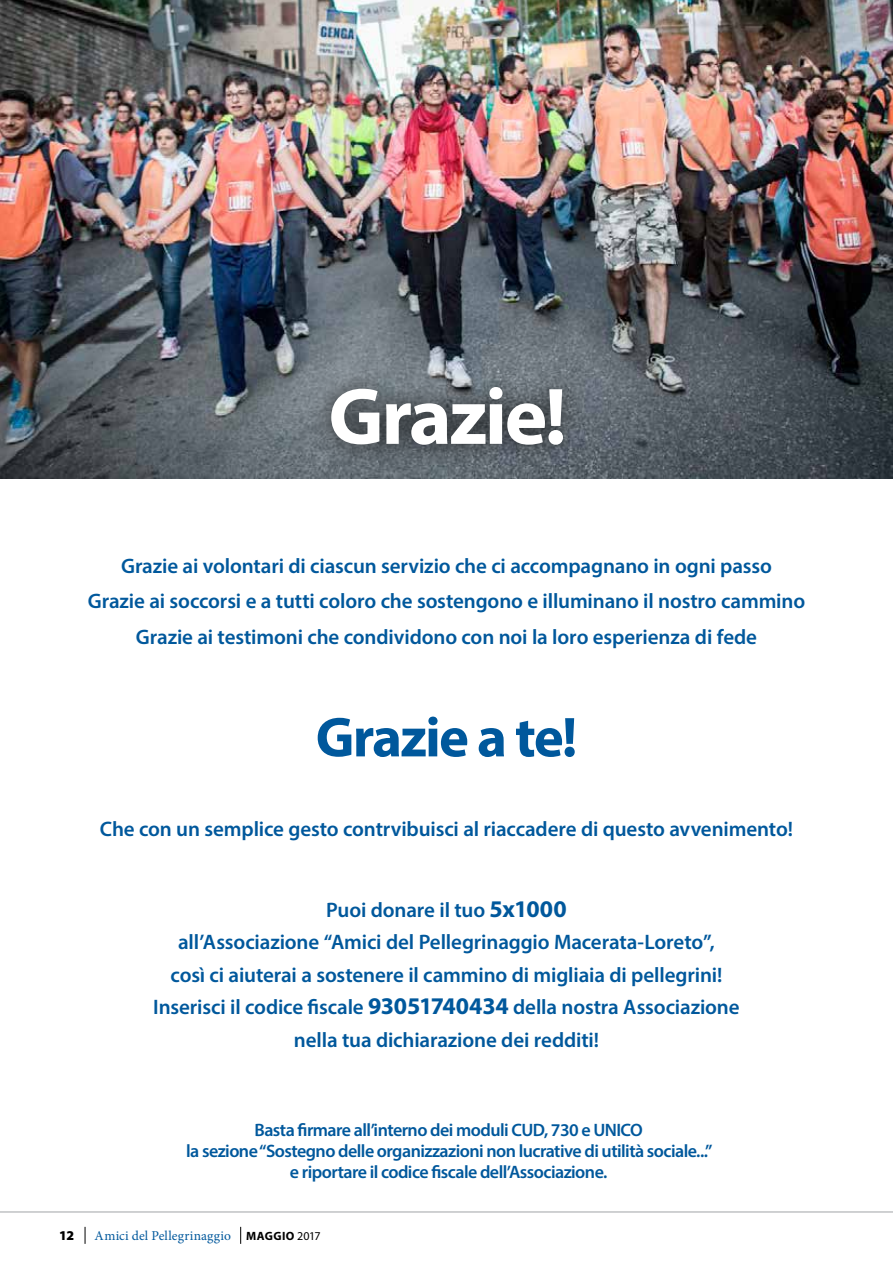
<style>
.page{position:relative;width:893px;height:1263px;background:#fff}
.page>*{position:absolute;margin:0;border:0;box-sizing:border-box;transform-origin:0 0}
.t1{font:700 81px "Myriad Pro";color:#fff}
.t2{font:700 56.7px "Myriad Pro";letter-spacing:-.035em;color:#00589c}
.t3{font:600 21px/32.5px "Myriad Pro";letter-spacing:-.005em;color:#00589c;text-align:center}
.t4{font:600 18px/21px "Myriad Pro";letter-spacing:-.03em;color:#00589c;text-align:center}
.t5{font:13.5px "Minion Pro";letter-spacing:.015em;color:#00589c}
.t6{font:900 13.5px "Myriad Pro";color:#000}
.s1{font-weight:700;font-size:24px}
.s2{font-family:"Myriad Pro";font-weight:700;font-size:12px;color:#000}
.s3{font-family:"Myriad Pro";font-size:12px;color:#000}
</style>
<div class="page">
<hr style="left:0;top:1211px;width:893px;height:2px;background:#c0c2c4">
<svg style="left:85px;top:1227px;width:1px;height:17px"></svg>
<svg style="left:240px;top:1227px;width:1px;height:17px"></svg>
<img style="left:0;top:0;width:893px;height:478px">
<div style="left:308px;top:365px;width:278px;height:103px;background:#000;opacity:.75"></div>
<h1 class="t1" style="left:328px;top:364px;width:240px">Grazie!</h1>
<p class="t3" style="left:88px;top:547px;width:719px;line-height:35.5px">Grazie ai volontari di ciascun servizio che ci accompagnano in ogni passo<br>Grazie ai soccorsi e a tutti coloro che sostengono e illuminano il nostro cammino<br>Grazie ai testimoni che condividono con noi la loro esperienza di fede</p>
<h2 class="t2" style="left:316px;top:700px;width:263px">Grazie a te!</h2>
<p class="t3" style="left:100px;top:813px;width:694px">Che con un semplice gesto contrvibuisci al riaccadere di questo avvenimento!</p>
<p class="t3" style="left:153px;top:893px;width:588px">Puoi donare il tuo <span class="s1">5x1000<br></span>all’Associazione “Amici del Pellegrinaggio Macerata-Loreto”,<br>così ci aiuterai a sostenere il cammino di migliaia di pellegrini!<br>Inserisci il codice fiscale <span class="s1">93051740434</span> della nostra Associazione nella tua dichiarazione dei redditi!</p>
<p class="t4" style="left:186px;top:1119px;width:528px">Basta firmare all’interno dei moduli CUD, 730 e UNICO<br>la sezione “Sostegno delle organizzazioni non lucrative di utilità sociale...” e riportare il codice fiscale dell’Associazione.</p>
<p class="t6" style="left:59px;top:1228px;width:16px">12</p>
<p class="t5" style="left:95px;top:1227px;width:227px">Amici del Pellegrinaggio <span class="s2">Maggio</span> <span class="s3">2017</span></p>
</div>
